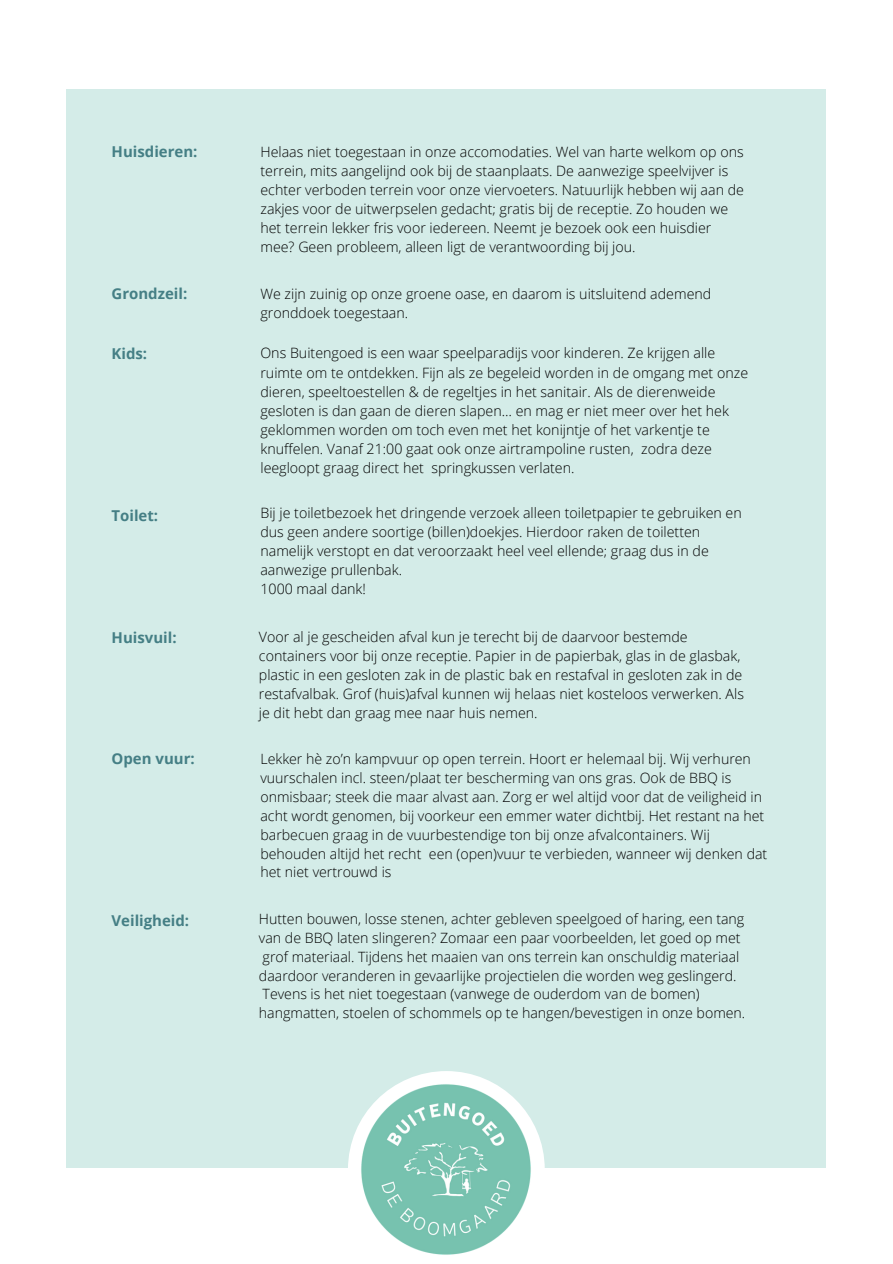
<style>
.page{position:relative;width:893px;height:1264px;background:#fff}
.page>*{position:absolute;margin:0;border:0;box-sizing:border-box;transform-origin:0 0}
.t1{font:700 15px "Open Sans";color:#457f85}
.t2{font:300 14.25px/19px "Open Sans";color:#000}
.t3{font:300 14.1px/18.9px "Open Sans";color:#000}
</style>
<div class="page">
<div style="left:66px;top:89px;width:759px;height:1078px;background:#d4ece8"></div>
<svg style="left:348px;top:1071px;width:196px;height:96px"></svg>
<img style="left:353px;top:1076px;width:186px;height:179px">
<p class="t1" style="left:112px;top:141px;width:87px">Huisdieren:</p>
<p class="t1" style="left:112px;top:282px;width:77px">Grondzeil:</p>
<p class="t1" style="left:112px;top:343px;width:37px">Kids:</p>
<p class="t1" style="left:112px;top:505px;width:48px">Toilet:</p>
<p class="t1" style="left:112px;top:626px;width:66px">Huisvuil:</p>
<p class="t1" style="left:112px;top:748px;width:85px">Open vuur:</p>
<p class="t1" style="left:112px;top:910px;width:79px">Veiligheid:</p>
<p class="t2" style="left:260px;top:142px;width:485px">Helaas niet toegestaan in onze accomodaties. Wel van harte welkom op ons terrein, mits aangelijnd ook bij de staanplaats. De aanwezige speelvijver is echter verboden terrein voor onze viervoeters. Natuurlijk hebben wij aan de zakjes voor de uitwerpselen gedacht; gratis bij de receptie. Zo houden we het terrein lekker fris voor iedereen. Neemt je bezoek ook een huisdier mee? Geen probleem, alleen ligt de verantwoording bij jou.</p>
<p class="t2" style="left:260px;top:283px;width:452px">We zijn zuinig op onze groene oase, en daarom is uitsluitend ademend gronddoek toegestaan.</p>
<p class="t2" style="left:260px;top:343px;width:489px">Ons Buitengoed is een waar speelparadijs voor kinderen. Ze krijgen alle ruimte om te ontdekken. Fijn als ze begeleid worden in de omgang met onze dieren, speeltoestellen &amp; de regeltjes in het sanitair. Als de dierenweide gesloten is dan gaan de dieren slapen… en mag er niet meer over het hek geklommen worden om toch even met het konijntje of het varkentje te knuffelen. Vanaf 21:00 gaat ook onze airtrampoline rusten, zodra deze leegloopt graag direct het springkussen verlaten.</p>
<p class="t2" style="left:260px;top:502px;width:483px">Bij je toiletbezoek het dringende verzoek alleen toiletpapier te gebruiken en dus geen andere soortige (billen)doekjes. Hierdoor raken de toiletten namelijk verstopt en dat veroorzaakt heel veel ellende; graag dus in de aanwezige prullenbak.<br>1000 maal dank!</p>
<p class="t2" style="left:259px;top:627px;width:486px">Voor al je gescheiden afval kun je terecht bij de daarvoor bestemde containers voor bij onze receptie. Papier in de papierbak, glas in de glasbak, plastic in een gesloten zak in de plastic bak en restafval in gesloten zak in de restafvalbak. Grof (huis)afval kunnen wij helaas niet kosteloos verwerken. Als je dit hebt dan graag mee naar huis nemen.</p>
<p class="t3" style="left:260px;top:749px;width:508px">Lekker hè zo’n kampvuur op open terrein. Hoort er helemaal bij. Wij verhuren vuurschalen incl. steen/plaat ter bescherming van ons gras. Ook de BBQ is onmisbaar; steek die maar alvast aan. Zorg er wel altijd voor dat de veiligheid in acht wordt genomen, bij voorkeur een emmer water dichtbij. Het restant na het barbecuen graag in de vuurbestendige ton bij onze afvalcontainers. Wij behouden altijd het recht een (open)vuur te verbieden, wanneer wij denken dat het niet vertrouwd is</p>
<p class="t3" style="left:259px;top:909px;width:488px">Hutten bouwen, losse stenen, achter gebleven speelgoed of haring, een tang van de BBQ laten slingeren? Zomaar een paar voorbeelden, let goed op met grof materiaal. Tijdens het maaien van ons terrein kan onschuldig materiaal daardoor veranderen in gevaarlijke projectielen die worden weg geslingerd.<br>Tevens is het niet toegestaan (vanwege de ouderdom van de bomen) hangmatten, stoelen of schommels op te hangen/bevestigen in onze bomen.</p>
</div>
